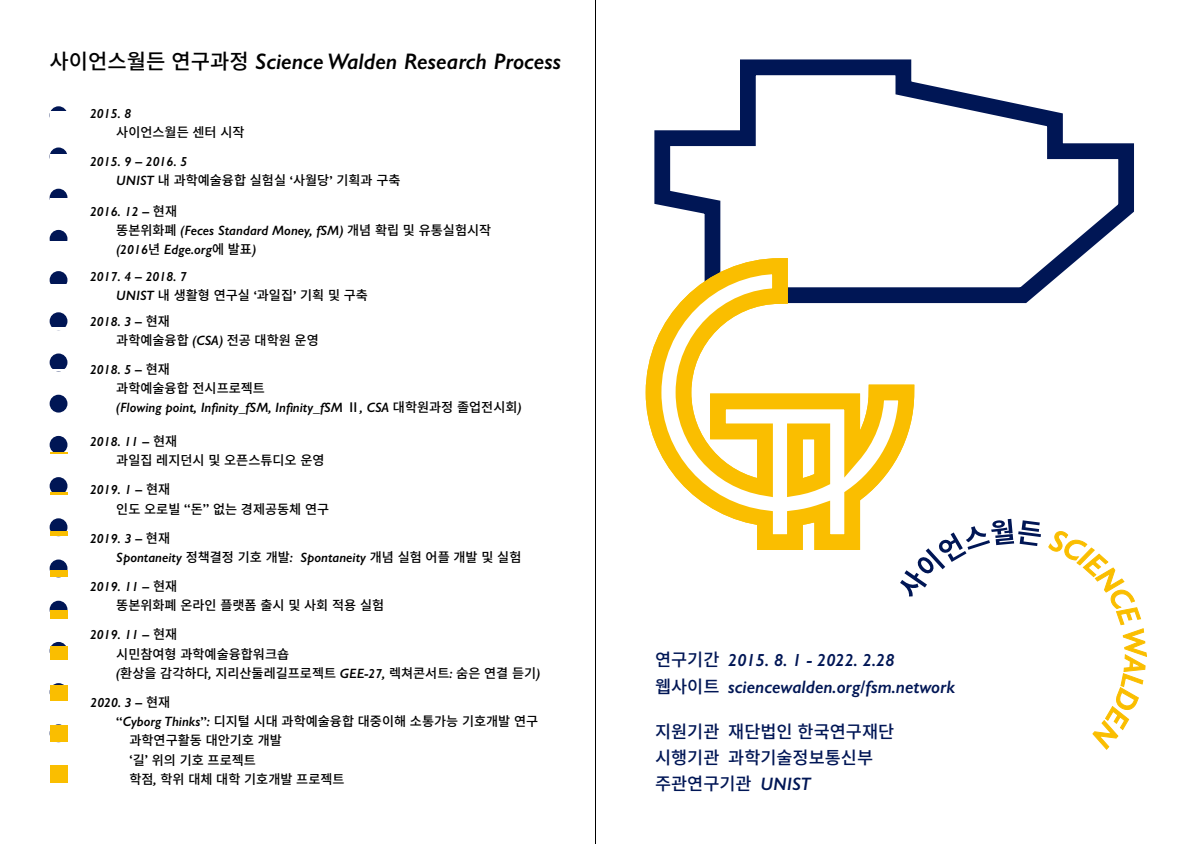
<style>
.page{position:relative;width:1191px;height:844px;background:#fff}
.page>*{position:absolute;margin:0;border:0;box-sizing:border-box;transform-origin:0 0}
.t1{font:italic 600 22.57px "Gill Sans";color:#000}
.t2{font:italic 600 18.03px "Gill Sans";color:#001655}
.t3{font:500 17.5px/26.2px "Noto Sans CJ Kkr";color:#001655}
.t4{font:italic 600 17.5px "Gill Sans";color:#001655}
.t5{font:italic 600 13.47px/19.2px "Gill Sans";color:#000}
.t6{font:500 13.12px/19.2px "Noto Sans CJ Kkr";color:#000}
.t7{font:italic 600 13.12px "Gill Sans";color:#000}
.s1{font-family:"Noto Sans CJ Kkr";font-weight:500;font-style:normal;font-size:21px}
.s2{font-size:13.47px}
.s3{font-family:"Gill Sans";font-weight:600;font-style:italic;font-size:13.47px}
.s4{font-family:"Gill Sans";font-weight:600}
.s5{font-family:"Noto Sans CJ Kkr";font-weight:500;font-style:normal}
.s6{font-family:"Noto Sans CJ Kkr";font-weight:500;font-style:normal;font-size:13.12px}
.s7{font-size:13.12px}
.s8{font-family:"Gill Sans";font-weight:600;font-style:italic}
.s9{font-size:18.03px}
.s10{font-family:"Noto Sans CJ Kkr";font-weight:500;font-style:normal;font-size:17.5px}
.s11{font-family:"Gill Sans";font-weight:600;font-style:italic;font-size:18.03px}
</style>
<div class="page">
<div style="left:50px;top:394px;width:17px;height:18px;background:#001655;border-radius:50%"></div>
<div style="left:50px;top:765px;width:17px;height:18px;background:#fabe00"></div>
<div style="left:50px;top:600px;width:17px;height:18px;background:#001655;border-radius:50%"></div>
<div style="left:50px;top:609px;width:17px;height:9px;background:#fabe00"></div>
<svg style="left:50px;top:641px;width:17px;height:18px"></svg>
<div style="left:50px;top:646px;width:17px;height:13px;background:#fabe00"></div>
<svg style="left:50px;top:683px;width:17px;height:17px"></svg>
<div style="left:50px;top:685px;width:17px;height:15px;background:#fabe00"></div>
<div style="left:50px;top:725px;width:17px;height:17px;background:#fabe00"></div>
<div style="left:50px;top:436px;width:17px;height:17px;background:#001655;border-radius:50%"></div>
<svg style="left:50px;top:452px;width:17px;height:1px"></svg>
<div style="left:50px;top:559px;width:17px;height:18px;background:#001655;border-radius:50%"></div>
<div style="left:50px;top:570px;width:17px;height:7px;background:#fabe00"></div>
<div style="left:50px;top:518px;width:17px;height:18px;background:#001655;border-radius:50%"></div>
<div style="left:50px;top:531px;width:17px;height:5px;background:#fabe00"></div>
<div style="left:50px;top:477px;width:17px;height:18px;background:#001655;border-radius:50%"></div>
<hr style="left:50px;top:492px;width:17px;height:3px;background:#fabe00">
<div style="left:50px;top:106px;width:17px;height:18px;background:#001655;border-radius:50%"></div>
<div style="left:50px;top:111px;width:17px;height:13px;background:#fff"></div>
<div style="left:50px;top:147px;width:17px;height:18px;background:#001655;border-radius:50%"></div>
<div style="left:50px;top:154px;width:17px;height:11px;background:#fff"></div>
<div style="left:50px;top:189px;width:17px;height:17px;background:#001655;border-radius:50%"></div>
<div style="left:50px;top:197px;width:17px;height:9px;background:#fff"></div>
<div style="left:50px;top:230px;width:17px;height:18px;background:#001655;border-radius:50%"></div>
<div style="left:50px;top:241px;width:17px;height:7px;background:#fff"></div>
<div style="left:50px;top:271px;width:17px;height:18px;background:#001655;border-radius:50%"></div>
<div style="left:50px;top:284px;width:17px;height:5px;background:#fff"></div>
<div style="left:50px;top:312px;width:17px;height:18px;background:#001655;border-radius:50%"></div>
<hr style="left:50px;top:327px;width:17px;height:3px;background:#fff">
<div style="left:50px;top:353px;width:17px;height:18px;background:#001655;border-radius:50%"></div>
<svg style="left:54px;top:369px;width:9px;height:2px"></svg>
<svg style="left:654px;top:59px;width:480px;height:232px"></svg>
<svg style="left:645px;top:250px;width:277px;height:186px"></svg>
<hr style="left:595px;top:0;width:1px;height:843px;background:#000">
<svg style="left:653px;top:266px;width:388px;height:330px"></svg>
<svg style="left:1048px;top:531px;width:99px;height:219px"></svg>
<h1 class="t1" style="left:50px;top:48px;width:513px"><span class="s1">사이언스월든 연구과정</span> Science Walden Research Process</h1>
<p class="t7" style="left:90px;top:105px;width:43px">2015<span class="s2">.</span> 8</p>
<p class="t6" style="left:116px;top:123px;width:130px">사이언스월든 센터 시작</p>
<p class="t7" style="left:90px;top:154px;width:99px">2015<span class="s2">.</span> 9 <span class="s2">–</span> 2016<span class="s2">.</span> 5</p>
<p class="t6" style="left:116px;top:171px;width:286px"><span class="s3">UNIST</span> 내 과학예술융합 실험실 <span class="s4">‘</span>사월당<span class="s4">’</span> 기획과 구축</p>
<p class="t7" style="left:90px;top:203px;width:89px">2016<span class="s2">.</span> 12 <span class="s2">–</span> <span class="s5">현재</span></p>
<p class="t5" style="left:116px;top:220px;width:376px"><span class="s6">똥본위화폐</span> (Feces Standard Money, fSM) <span class="s6">개념 확립 및 유통실험시작 </span>(<span class="s7">2016</span><span class="s6">년</span> Edge.org<span class="s6">에 발표</span>)</p>
<p class="t7" style="left:90px;top:268px;width:99px">2017<span class="s2">.</span> 4 <span class="s2">–</span> 2018<span class="s2">.</span> 7</p>
<p class="t6" style="left:116px;top:286px;width:253px"><span class="s3">UNIST</span> 내 생활형 연구실 <span class="s4">‘</span>과일집<span class="s4">’</span> 기획 및 구축</p>
<p class="t7" style="left:90px;top:313px;width:81px">2018<span class="s2">.</span> 3 <span class="s2">–</span> <span class="s5">현재</span></p>
<p class="t6" style="left:116px;top:330px;width:204px">과학예술융합 <span class="s3">(CSA)</span> 전공 대학원 운영</p>
<p class="t7" style="left:90px;top:361px;width:81px">2018<span class="s2">.</span> 5 <span class="s2">–</span> <span class="s5">현재</span></p>
<p class="t6" style="left:116px;top:379px;width:150px">과학예술융합 전시프로젝트</p>
<p class="t5" style="left:116px;top:398px;width:407px">(Flowing point, Infinity_fSM, Infinity_fSM <span class="s6">Ⅱ</span>, CSA <span class="s6">대학원과정 졸업전시회</span>)</p>
<p class="t7" style="left:90px;top:433px;width:89px">2018<span class="s2">.</span> 11 <span class="s2">–</span> <span class="s5">현재</span></p>
<p class="t6" style="left:116px;top:451px;width:210px">과일집 레지던시 및 오픈스튜디오 운영</p>
<p class="t7" style="left:90px;top:482px;width:82px">2019<span class="s2">.</span> 1 <span class="s2">–</span> <span class="s5">현재</span></p>
<p class="t6" style="left:116px;top:499px;width:214px">인도 오로빌 <span class="s4">“</span>돈<span class="s4">”</span> 없는 경제공동체 연구</p>
<p class="t7" style="left:90px;top:530px;width:82px">2019<span class="s2">.</span> 3 <span class="s2">–</span> <span class="s5">현재</span></p>
<p class="t5" style="left:116px;top:547px;width:406px">Spontaneity <span class="s6">정책결정 기호 개발</span>: Spontaneity <span class="s6">개념 실험 어플 개발 및 실험</span></p>
<p class="t7" style="left:90px;top:578px;width:89px">2019<span class="s2">.</span> 11 <span class="s2">–</span> <span class="s5">현재</span></p>
<p class="t6" style="left:116px;top:596px;width:269px">똥본위화폐 온라인 플랫폼 출시 및 사회 적용 실험</p>
<p class="t7" style="left:90px;top:626px;width:89px">2019<span class="s2">.</span> 11 <span class="s2">–</span> <span class="s5">현재</span></p>
<p class="t6" style="left:116px;top:644px;width:425px">시민참여형 과학예술융합워크숍<br><span class="s3">(</span>환상을 감각하다<span class="s3">,</span> 지리산둘레길프로젝트 <span class="s3">GEE-</span><span class="s8">27</span><span class="s3">,</span> 렉쳐콘서트<span class="s3">:</span> 숨은 연결 듣기<span class="s3">)</span></p>
<p class="t7" style="left:91px;top:694px;width:81px">2020<span class="s2">.</span> 3 <span class="s2">–</span> <span class="s5">현재</span></p>
<p class="t6" style="left:129px;top:711px;width:410px;text-indent:-13px"><span class="s4">“</span><span class="s3">Cyborg Thinks</span><span class="s4">”</span><span class="s3">:</span> 디지털 시대 과학예술융합 대중이해 소통가능 기호개발 연구 과학연구활동 대안기호 개발<br><span class="s4">‘</span>길<span class="s4">’</span> 위의 기호 프로젝트<br>학점<span class="s3">,</span> 학위 대체 대학 기호개발 프로젝트</p>
<h3 class="t4" style="left:655px;top:649px;width:241px"><span class="s5">연구기간</span> 2015<span class="s9">.</span> 8<span class="s9">.</span> 1 <span class="s9">-</span> 2022<span class="s9">.</span> 2<span class="s9">.</span>28</h3>
<h2 class="t2" style="left:655px;top:675px;width:302px"><span class="s10">웹사이트</span> sciencewalden.org/fsm.network</h2>
<h3 class="t3" style="left:655px;top:718px;width:241px">지원기관 재단법인 한국연구재단 시행기관 과학기술정보통신부 주관연구기관 <span class="s11">UNIST</span></h3>
</div>
